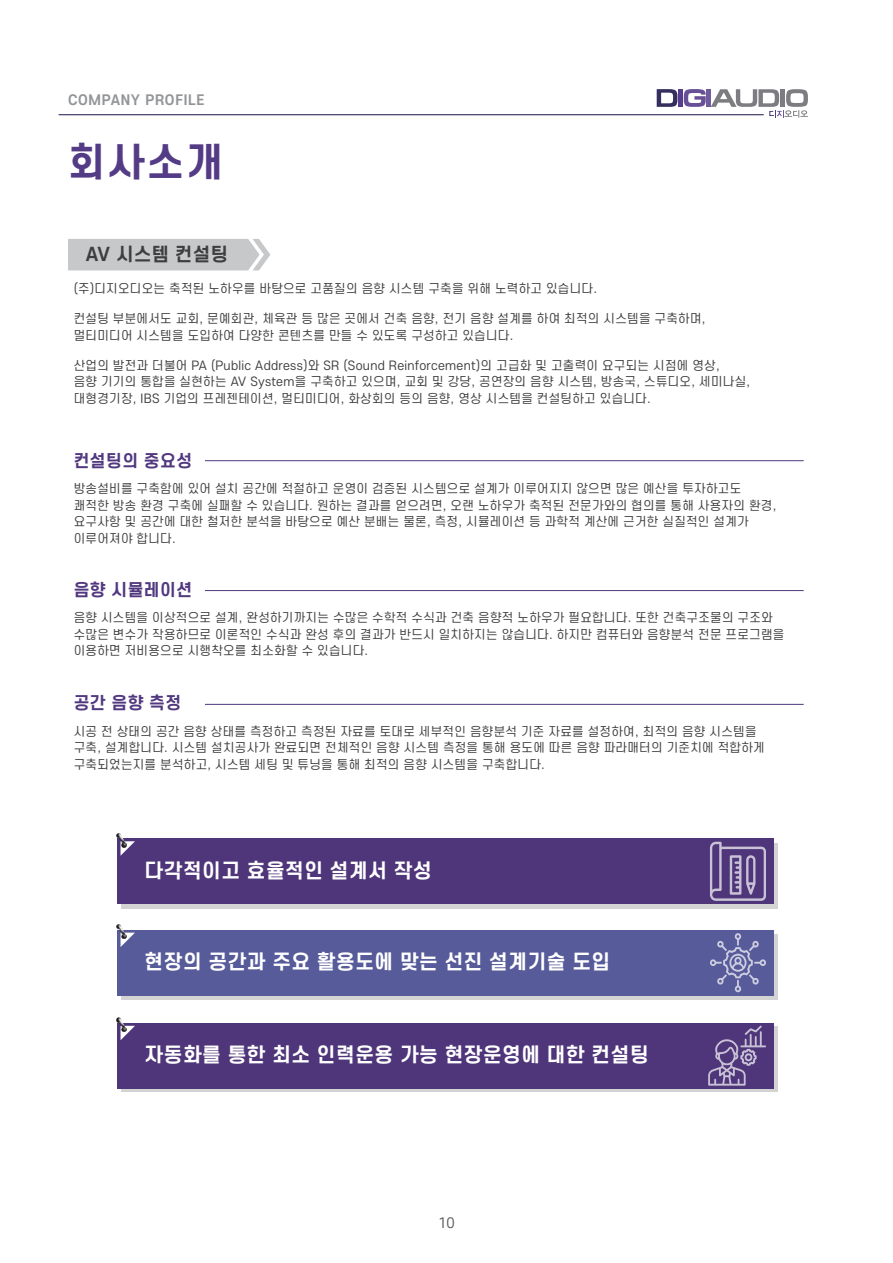
<style>
.page{position:relative;width:893px;height:1263px;background:#fff}
.page>*{position:absolute;margin:0;border:0;box-sizing:border-box;transform-origin:0 0}
.t1{font:700 39px "S Core Dream 6";color:#543b85}
.t2{font:700 19.5px "S Core Dream 6";letter-spacing:.025em;color:#fff}
.t3{font:700 18px "S Core Dream 6";letter-spacing:.025em;color:#3e3e3f}
.t4{font:700 16.5px "S Core Dream 6";letter-spacing:.025em;color:#51387f}
.t5{font:700 13.5px "S Core Dream 6";letter-spacing:.05em;color:#939598}
.t6{font:13.5px "S Core Dream 4";color:#57585a}
.t7{font:12px/16.5px "S Core Dream 4";letter-spacing:.025em;color:#3e3e3f}
</style>
<div class="page">
<svg style="left:657px;top:89px;width:20px;height:18px"></svg>
<hr style="left:679px;top:89px;width:4px;height:18px;background:#563d8d">
<svg style="left:684px;top:89px;width:124px;height:29px"></svg>
<hr style="left:59px;top:114px;width:705px;height:1px;background:#332e5c">
<div style="left:122px;top:843px;width:656px;height:65px;background:#d3d3d3"></div>
<div style="left:118px;top:839px;width:656px;height:65px;background:#4f367a"></div>
<svg style="left:710px;top:842px;width:56px;height:59px"></svg>
<svg style="left:117px;top:838px;width:18px;height:18px"></svg>
<img style="left:116px;top:833px;width:11px;height:15px">
<div style="left:122px;top:934px;width:656px;height:65px;background:linear-gradient(to right,#d3d3d3,#d3d3d3)"></div>
<div style="left:118px;top:930px;width:656px;height:65px;background:#575b99"></div>
<svg style="left:710px;top:933px;width:56px;height:59px"></svg>
<svg style="left:117px;top:932px;width:18px;height:15px"></svg>
<img style="left:116px;top:924px;width:11px;height:15px">
<div style="left:122px;top:1027px;width:656px;height:65px;background:linear-gradient(to right,#d3d3d3,#d3d3d3)"></div>
<div style="left:118px;top:1023px;width:656px;height:65px;background:#4f367a"></div>
<svg style="left:708px;top:1025px;width:58px;height:60px"></svg>
<svg style="left:117px;top:1025px;width:18px;height:15px"></svg>
<img style="left:116px;top:1018px;width:11px;height:14px">
<hr style="left:205px;top:460px;width:599px;height:1px;background:#51387f">
<hr style="left:205px;top:590px;width:599px;height:1px;background:#51387f">
<hr style="left:205px;top:704px;width:599px;height:1px;background:#51387f">
<div style="left:68px;top:239px;width:202px;height:31px;background:#c7c8ca"></div>
<p class="t5" style="left:68px;top:91px;width:138px">COMPANY PROFILE</p>
<h1 class="t1" style="left:68px;top:134px;width:157px">회사소개</h1>
<h3 class="t3" style="left:86px;top:241px;width:144px">AV 시스템 컨설팅</h3>
<p class="t7" style="left:74px;top:280px;width:525px">(주)디지오디오는 축적된 노하우를 바탕으로 고품질의 음향 시스템 구축을 위해 노력하고 있습니다.</p>
<p class="t7" style="left:74px;top:310px;width:633px">컨설팅 부분에서도 교회, 문예회관, 체육관 등 많은 곳에서 건축 음향, 전기 음향 설계를 하여 최적의 시스템을 구축하며, 멀티미디어 시스템을 도입하여 다양한 콘텐츠를 만들 수 있도록 구성하고 있습니다.</p>
<p class="t7" style="left:74px;top:357px;width:678px">산업의 발전과 더불어 PA (Public Address)와 SR (Sound Reinforcement)의 고급화 및 고출력이 요구되는 시점에 영상,<br>음향 기기의 통합을 실현하는 AV System을 구축하고 있으며, 교회 및 강당, 공연장의 음향 시스템, 방송국, 스튜디오, 세미나실, 대형경기장, IBS 기업의 프레젠테이션, 멀티미디어, 화상회의 등의 음향, 영상 시스템을 컨설팅하고 있습니다.</p>
<h3 class="t4" style="left:74px;top:449px;width:120px">컨설팅의 중요성</h3>
<p class="t7" style="left:74px;top:480px;width:704px">방송설비를 구축함에 있어 설치 공간에 적절하고 운영이 검증된 시스템으로 설계가 이루어지지 않으면 많은 예산을 투자하고도 쾌적한 방송 환경 구축에 실패할 수 있습니다. 원하는 결과를 얻으려면, 오랜 노하우가 축적된 전문가와의 협의를 통해 사용자의 환경, 요구사항 및 공간에 대한 철저한 분석을 바탕으로 예산 분배는 물론, 측정, 시뮬레이션 등 과학적 계산에 근거한 실질적인 설계가 이루어져야 합니다.</p>
<h3 class="t4" style="left:74px;top:578px;width:120px">음향 시뮬레이션</h3>
<p class="t7" style="left:74px;top:609px;width:712px">음향 시스템을 이상적으로 설계, 완성하기까지는 수많은 수학적 수식과 건축 음향적 노하우가 필요합니다. 또한 건축구조물의 구조와 수많은 변수가 작용하므로 이론적인 수식과 완성 후의 결과가 반드시 일치하지는 않습니다. 하지만 컴퓨터와 음향분석 전문 프로그램을 이용하면 저비용으로 시행착오를 최소화할 수 있습니다.</p>
<h3 class="t4" style="left:74px;top:691px;width:109px">공간 음향 측정</h3>
<p class="t7" style="left:74px;top:723px;width:693px">시공 전 상태의 공간 음향 상태를 측정하고 측정된 자료를 토대로 세부적인 음향분석 기준 자료를 설정하여, 최적의 음향 시스템을 구축, 설계합니다. 시스템 설치공사가 완료되면 전체적인 음향 시스템 측정을 통해 용도에 따른 음향 파라매터의 기준치에 적합하게 구축되었는지를 분석하고, 시스템 세팅 및 튜닝을 통해 최적의 음향 시스템을 구축합니다.</p>
<h2 class="t2" style="left:145px;top:856px;width:289px">다각적이고 효율적인 설계서 작성</h2>
<h2 class="t2" style="left:145px;top:947px;width:467px">현장의 공간과 주요 활용도에 맞는 선진 설계기술 도입</h2>
<h2 class="t2" style="left:145px;top:1040px;width:506px">자동화를 통한 최소 인력운용 가능 현장운영에 대한 컨설팅</h2>
<p class="t6" style="left:438px;top:1213px;width:18px">10</p>
</div>
